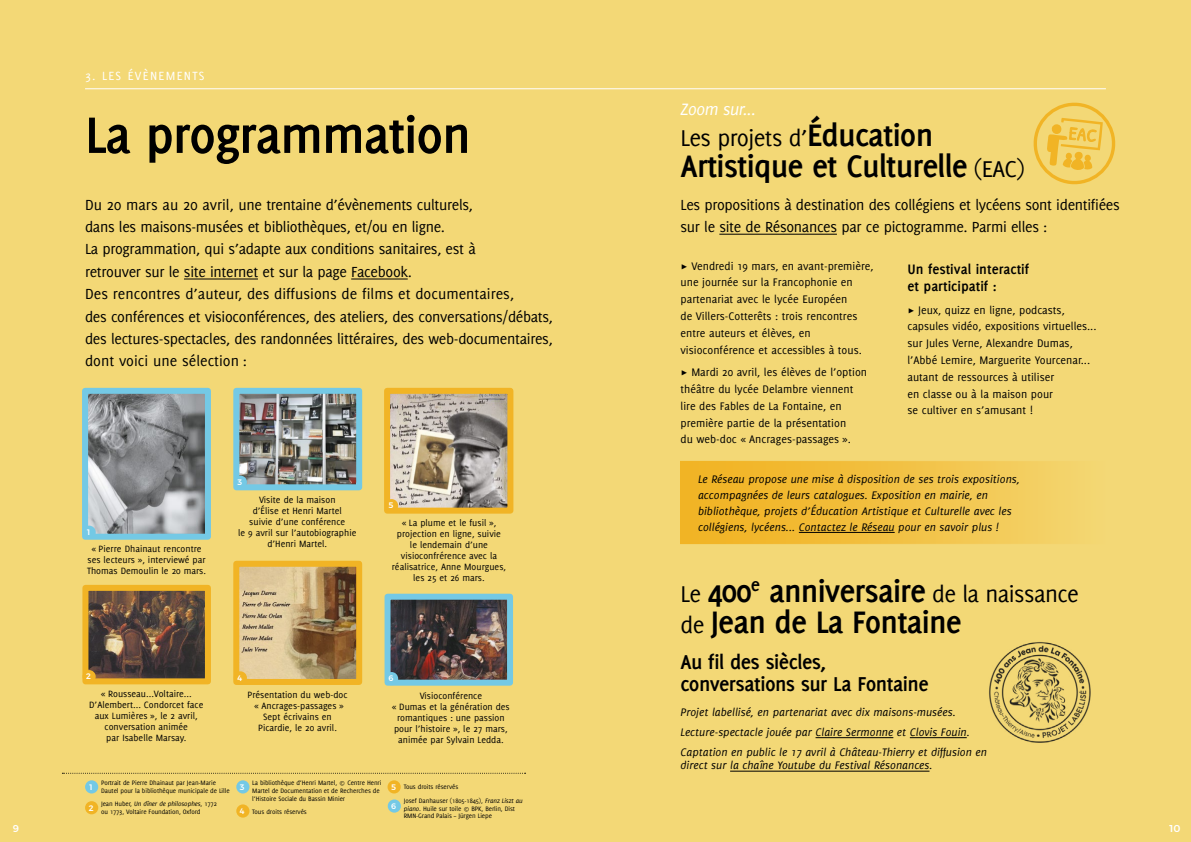
<style>
.page{position:relative;width:1191px;height:842px;background:#f3d876}
.page>*{position:absolute;margin:0;border:0;box-sizing:border-box;transform-origin:0 0}
.t1{font:700 56px "Delicious";letter-spacing:-.025em;color:#000}
.t2{font:700 34px "Delicious";letter-spacing:-.025em;color:#000}
.t3{font:25px "Delicious";letter-spacing:-.025em;color:#000}
.t4{font:700 22px/22px "Delicious";letter-spacing:-.025em;color:#000}
.t5{font:italic 18px "Delicious";letter-spacing:-.025em;color:#fff}
.t6{font:16px/22.4px "Delicious";letter-spacing:-.02em;color:#000}
.t7{font:700 15px/17px "Delicious";color:#000}
.t8{font:13px "Delicious";letter-spacing:.1em;color:#fff}
.t9{font:12px/16.8px "Delicious";color:#000}
.t10{font:italic 12px/16px "Delicious";color:#000}
.t11{font:10px/11px "Delicious";color:#000;text-align:center}
.t12{font:500 10px "Montserrat";color:#fff}
.t13{font:500 8px "Montserrat";color:#fff}
.t14{font:7px/7.7px "Delicious";letter-spacing:-.01em;color:#000}
.s1{font-style:italic}
.s2{font-weight:700;font-size:34px}
.s3{font-weight:400;font-size:25px}
.s4{font-family:"Montserrat"}
</style>
<div class="page">
<hr style="left:85px;top:88px;width:1021px;height:1px;background:#fff">
<div style="left:680px;top:461px;width:426px;height:83px;background:linear-gradient(to right,#f1b01c,#f3d56f)"></div>
<hr style="left:799px;top:532px;width:95px;height:1px;background:#000">
<hr style="left:815px;top:737px;width:78px;height:1px;background:#000">
<hr style="left:910px;top:737px;width:56px;height:1px;background:#000">
<hr style="left:730px;top:771px;width:199px;height:1px;background:#000">
<hr style="left:719px;top:234px;width:118px;height:1px;background:#000">
<svg style="left:1033px;top:102px;width:83px;height:83px"></svg>
<hr style="left:184px;top:279px;width:74px;height:1px;background:#000">
<hr style="left:351px;top:279px;width:57px;height:1px;background:#000">
<svg style="left:62px;top:773px;width:463px;height:1px"></svg>
<img style="left:989px;top:642px;width:102px;height:101px">
<img style="left:240px;top:568px;width:115px;height:110px">
<div style="left:233px;top:561px;width:129px;height:124px;border:6px solid #f1b425"></div>
<div style="left:236px;top:780px;width:13px;height:13px;background:#74c9e5;border-radius:50%"></div>
<div style="left:236px;top:804px;width:13px;height:14px;background:#f1b425;border-radius:50%"></div>
<div style="left:388px;top:799px;width:13px;height:14px;background:#74c9e5;border-radius:50%"></div>
<div style="left:387px;top:780px;width:14px;height:13px;background:#f1b425;border-radius:50%"></div>
<div style="left:234px;top:671px;width:13px;height:13px;background:#f1b425;border-radius:50%"></div>
<div style="left:85px;top:801px;width:13px;height:13px;background:#f1b425;border-radius:50%"></div>
<div style="left:85px;top:780px;width:13px;height:13px;background:#74c9e5;border-radius:50%"></div>
<img style="left:89px;top:395px;width:115px;height:138px">
<div style="left:82px;top:388px;width:129px;height:152px;border:6px solid #74c9e5"></div>
<img style="left:391px;top:395px;width:115px;height:112px">
<div style="left:384px;top:388px;width:129px;height:126px;border:6px solid #f1b425"></div>
<img style="left:391px;top:601px;width:115px;height:78px">
<div style="left:384px;top:594px;width:129px;height:92px;border:6px solid #74c9e5"></div>
<img style="left:89px;top:592px;width:115px;height:85px">
<div style="left:82px;top:585px;width:129px;height:99px;border:6px solid #f1b425"></div>
<img style="left:240px;top:395px;width:115px;height:88px">
<div style="left:233px;top:388px;width:129px;height:102px;border:6px solid #74c9e5"></div>
<div style="left:82px;top:526px;width:14px;height:13px;background:#74c9e5;border-radius:50%"></div>
<div style="left:82px;top:670px;width:14px;height:13px;background:#f1b425;border-radius:50%"></div>
<div style="left:234px;top:476px;width:13px;height:13px;background:#74c9e5;border-radius:50%"></div>
<div style="left:385px;top:499px;width:13px;height:13px;background:#f1b425;border-radius:50%"></div>
<div style="left:385px;top:672px;width:13px;height:13px;background:#74c9e5;border-radius:50%"></div>
<h3 class="t8" style="left:85px;top:68px;width:121px">3. LES ÉVÈNEMENTS</h3>
<h1 class="t1" style="left:85px;top:103px;width:387px">La programmation</h1>
<p class="t6" style="left:85px;top:193px;width:469px">Du 20 mars au 20 avril, une trentaine d’évènements culturels,<br>dans les maisons-musées et bibliothèques, et/ou en ligne.<br>La programmation, qui s’adapte aux conditions sanitaires, est à<br>retrouver sur le site internet et sur la page Facebook.<br>Des rencontres d’auteur, des diffusions de films et documentaires,<br>des conférences et visioconférences, des ateliers, des conversations/débats, des lectures-spectacles, des randonnées littéraires, des web-documentaires, dont voici une sélection :</p>
<p class="t13" style="left:87px;top:526px;width:5px">1</p>
<p class="t11" style="left:87px;top:543px;width:120px">« Pierre Dhainaut rencontre ses lecteurs », interviewé par<br>Thomas Demoulin le 20 mars.</p>
<p class="t13" style="left:237px;top:476px;width:6px">3</p>
<p class="t11" style="left:238px;top:494px;width:120px">Visite de la maison<br>d’Élise et Henri Martel<br>suivie d’une conférence<br>le 9 avril sur l’autobiographie d’Henri Martel.</p>
<p class="t13" style="left:388px;top:499px;width:6px">5</p>
<p class="t11" style="left:392px;top:517px;width:116px">« La plume et le fusil », projection en ligne, suivie<br>le lendemain d’une visioconfrérence avec la réalisatrice, Anne Mourgues, les 25 et 26 mars.</p>
<p class="t13" style="left:86px;top:670px;width:6px">2</p>
<p class="t11" style="left:89px;top:688px;width:116px">« Rousseau...Voltaire...<br>D’Alembert... Condorcet face aux Lumières », le 2 avril, conversation animée<br>par Isabelle Marsay.</p>
<p class="t13" style="left:237px;top:672px;width:6px">4</p>
<p class="t11" style="left:247px;top:689px;width:101px">Présentation du web-doc « Ancrages-passages »<br>Sept écrivains en<br>Picardie, le 20 avril.</p>
<p class="t13" style="left:388px;top:672px;width:7px">6</p>
<p class="t11" style="left:392px;top:690px;width:119px">Visioconférence<br>« Dumas et la génération des romantiques : une passion pour l’histoire », le 27 mars, animée par Sylvain Ledda.</p>
<p class="t14" style="left:252px;top:779px;width:131px">La bibliothèque d’Henri Martel, © Centre Henri<br>Martel de Documentation et de Recherches de l’Histoire Sociale du Bassin Minier</p>
<p class="t14" style="left:252px;top:808px;width:56px">Tous droits réservés</p>
<p class="t14" style="left:101px;top:779px;width:130px">Portrait de Pierre Dhainaut par Jean-Marie<br>Dautel pour la bibliothèque municipale de Lille</p>
<p class="t14" style="left:101px;top:800px;width:117px">Jean Huber, <span class="s1">Un dîner de philosophes</span>, 1772 ou 1773, Voltaire Foundation, Oxford</p>
<p class="t14" style="left:404px;top:797px;width:121px">Josef Danhauser (1805-1845), <span class="s1">Franz Liszt au piano</span>. Huile sur toile © BPK, Berlin, Dist<br>RMN-Grand Palais – Jürgen Liepe</p>
<p class="t14" style="left:404px;top:783px;width:56px">Tous droits réservés</p>
<p class="t13" style="left:90px;top:781px;width:5px">1</p>
<p class="t13" style="left:240px;top:781px;width:6px">3</p>
<p class="t13" style="left:240px;top:805px;width:6px">4</p>
<p class="t13" style="left:391px;top:781px;width:6px">5</p>
<p class="t13" style="left:391px;top:800px;width:7px">6</p>
<p class="t13" style="left:89px;top:801px;width:6px">2</p>
<h3 class="t5" style="left:680px;top:99px;width:77px">Zoom sur...</h3>
<h3 class="t3" style="left:680px;top:124px;width:254px">Les projets d’<span class="s2">Éducation</span></h3>
<h2 class="t2" style="left:680px;top:146px;width:346px">Artistique et Culturelle <span class="s3">(EAC)</span></h2>
<h3 class="t6" style="left:680px;top:193px;width:441px">Les propositions à destination des collégiens et lycéens sont identifiées sur le site de Résonances par ce pictogramme. Parmi elles :</h3>
<p class="t9" style="left:680px;top:257px;width:194px"><span class="s4">▶</span> Vendredi 19 mars, en avant-première, une journée sur la Francophonie en partenariat avec le lycée Européen<br>de Villers-Cotterêts : trois rencontres entre auteurs et élèves, en visioconférence et accessibles à tous.</p>
<p class="t9" style="left:680px;top:364px;width:188px"><span class="s4">▶</span> Mardi 20 avril, les élèves de l’option théâtre du lycée Delambre viennent lire des Fables de La Fontaine, en première partie de la présentation<br>du web-doc « Ancrages-passages ».</p>
<h3 class="t7" style="left:907px;top:260px;width:123px">Un festival interactif et participatif :</h3>
<p class="t9" style="left:907px;top:301px;width:190px"><span class="s4">▶</span> Jeux, quizz en ligne, podcasts, capsules vidéo, expositions virtuelles... sur Jules Verne, Alexandre Dumas, l’Abbé Lemire, Marguerite Yourcenar... autant de ressources à utiliser<br>en classe ou à la maison pour<br>se cultiver en s’amusant !</p>
<p class="t10" style="left:698px;top:471px;width:323px">Le Réseau propose une mise à disposition de ses trois expositions, accompagnées de leurs catalogues. Exposition en mairie, en bibliothèque, projets d’Éducation Artistique et Culturelle avec les collégiens, lycéens... Contactez le Réseau pour en savoir plus !</p>
<h3 class="t3" style="left:680px;top:580px;width:400px">Le <span class="s2">400</span><sup>e</sup> <span class="s2">anniversaire</span> de la naissance</h3>
<h2 class="t2" style="left:680px;top:602px;width:283px"><span class="s3">de</span> Jean de La Fontaine</h2>
<h3 class="t4" style="left:680px;top:651px;width:250px">Au fil des siècles, conversations sur La Fontaine</h3>
<p class="t10" style="left:680px;top:702px;width:308px;line-height:20.3px">Projet labellisé, en partenariat avec dix maisons-musées.<br>Lecture-spectacle jouée par Claire Sermonne et Clovis Fouin.<br>Captation en public le 17 avril à Château-Thierry et diffusion en</p>
<p class="t10" style="left:680px;top:757px;width:253px">direct sur la chaîne Youtube du Festival Résonances.</p>
<p class="t12" style="left:13px;top:820px;width:8px">9</p>
<p class="t12" style="left:1169px;top:820px;width:13px">10</p>
</div>
